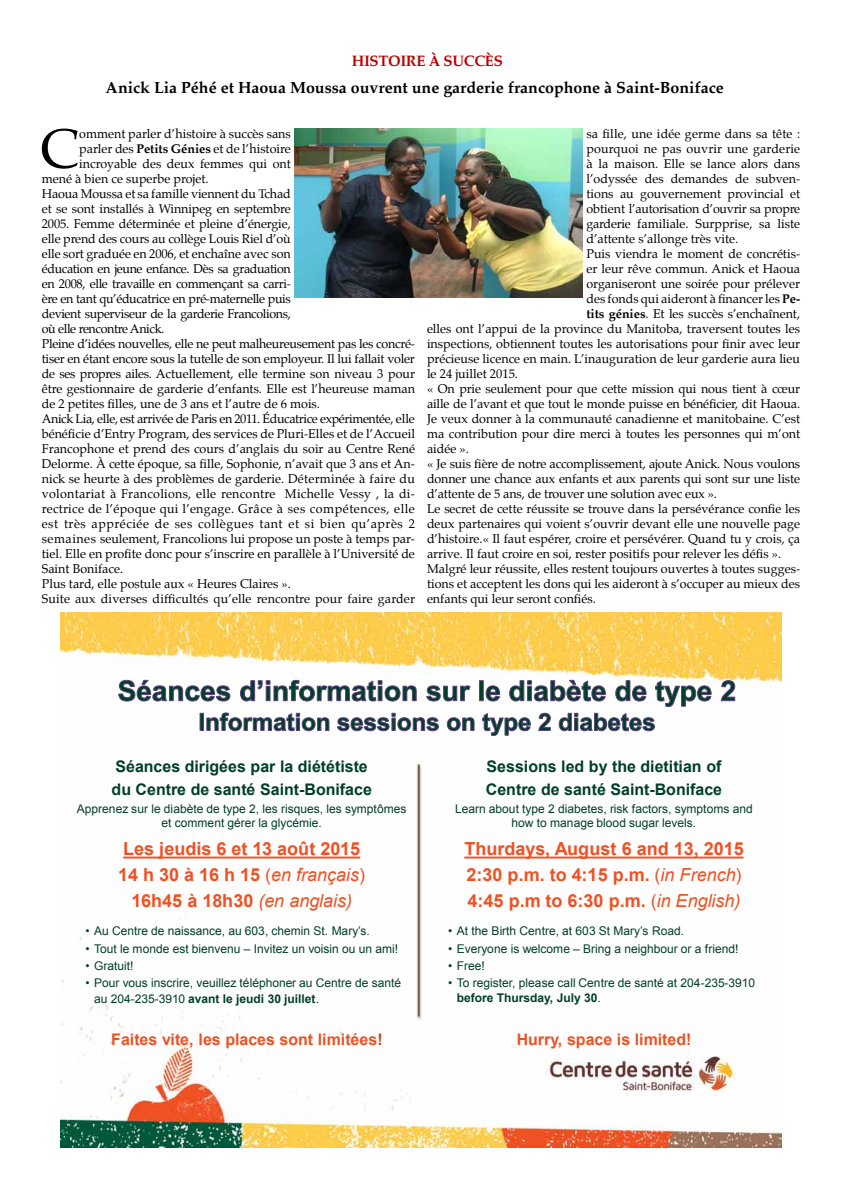
<style>
.page{position:relative;width:842px;height:1191px;background:#fff}
.page>*{position:absolute;margin:0;border:0;box-sizing:border-box;transform-origin:0 0}
.t1{font:55.5px "Palatino";color:#000}
.t2{font:700 18px/25.9px "Arial";color:#f05022;text-align:center}
.t3{font:700 16px/23px "Arial";color:#003e2a}
.t4{font:700 16px "Palatino";color:#000}
.t5{font:700 16px "Arial";color:#f05022}
.t6{font:700 15px "Palatino";letter-spacing:-.02em;color:#ba0000}
.t7{font:12.5px "Palatino";color:#000}
.t8{font:12.5px "Palatino";letter-spacing:-.03em;color:#000}
.t9{font:12.5px "Palatino";letter-spacing:-.02em;color:#000}
.t10{font:12.5px "Palatino";letter-spacing:.02em;color:#000}
.t11{font:12.5px "Palatino";letter-spacing:.04em;color:#000}
.t12{font:12px/14.4px "Arial";color:#003e2a;text-align:center}
.s1{font-weight:700}
.s2{font-weight:400}
.s3{font-weight:400;font-style:italic}
.s4{font-style:inherit}
.s5{font-size:13px}
.s6{color:#c64a18}
</style>
<div class="page">
<img style="left:61px;top:613px;width:720px;height:534px">
<svg style="left:123px;top:856px;width:237px;height:2px"></svg>
<svg style="left:464px;top:856px;width:279px;height:2px"></svg>
<img style="left:414px;top:762px;width:9px;height:259px">
<hr style="left:418px;top:764px;width:2px;height:252px;background:#7b5944">
<svg style="left:118px;top:679px;width:617px;height:57px"></svg>
<img style="left:294px;top:129px;width:288px;height:169px">
<p class="t6" style="left:352px;top:48px;width:153px">HISTOIRE À SUCCÈS</p>
<p class="t4" style="left:106px;top:74px;width:620px">Anick Lia Péhé et Haoua Moussa ouvrent une garderie francophone à Saint-Boniface</p>
<h1 class="t1" style="left:40px;top:103px;width:41px">C</h1>
<p class="t7" style="left:79px;top:123px;width:213px">omment parler d’histoire à succès sans</p>
<p class="t7" style="left:79px;top:138px;width:213px">parler des <span class="s1">Petits Génies</span> et de l’histoire</p>
<p class="t7" style="left:79px;top:153px;width:213px">incroyable des deux femmes qui ont</p>
<p class="t7" style="left:42px;top:168px;width:168px">mené à bien ce superbe projet.</p>
<p class="t7" style="left:42px;top:183px;width:251px">Haoua Moussa et sa famille viennent du Tchad</p>
<p class="t7" style="left:42px;top:198px;width:250px">et se sont installés à Winnipeg en septembre</p>
<p class="t7" style="left:42px;top:213px;width:250px">2005. Femme déterminée et pleine d’énergie,</p>
<p class="t7" style="left:42px;top:228px;width:250px">elle prend des cours au collège Louis Riel d’où</p>
<p class="t7" style="left:42px;top:243px;width:251px">elle sort graduée en 2006, et enchaîne avec son</p>
<p class="t8" style="left:42px;top:258px;width:251px">éducation en jeune enfance. Dès sa graduation</p>
<p class="t8" style="left:42px;top:273px;width:251px">en 2008, elle travaille en commençant sa carri-</p>
<p class="t8" style="left:42px;top:288px;width:251px">ère en tant qu’éducatrice en pré-maternelle puis</p>
<p class="t8" style="left:42px;top:303px;width:251px">devient superviseur de la garderie Francolions,</p>
<p class="t8" style="left:42px;top:318px;width:124px">où elle rencontre Anick.</p>
<p class="t9" style="left:42px;top:333px;width:375px">Pleine d’idées nouvelles, elle ne peut malheureusement pas les concré-</p>
<p class="t9" style="left:42px;top:348px;width:375px">tiser en étant encore sous la tutelle de son employeur. Il lui fallait voler</p>
<p class="t7" style="left:42px;top:363px;width:375px">de ses propres ailes. Actuellement, elle termine son niveau 3 pour</p>
<p class="t7" style="left:42px;top:378px;width:375px">être gestionnaire de garderie d’enfants. Elle est l’heureuse maman</p>
<p class="t7" style="left:42px;top:393px;width:280px">de 2 petites filles, une de 3 ans et l’autre de 6 mois.</p>
<p class="t8" style="left:42px;top:408px;width:375px">Anick Lia, elle, est arrivée de Paris en 2011. Éducatrice expérimentée, elle</p>
<p class="t7" style="left:42px;top:423px;width:375px">bénéficie d’Entry Program, des services de Pluri-Elles et de l’Accueil</p>
<p class="t7" style="left:42px;top:438px;width:375px">Francophone et prend des cours d’anglais du soir au Centre René</p>
<p class="t7" style="left:42px;top:453px;width:375px">Delorme. À cette époque, sa fille, Sophonie, n’avait que 3 ans et An-</p>
<p class="t7" style="left:42px;top:468px;width:375px">nick se heurte à des problèmes de garderie. Déterminée à faire du</p>
<p class="t10" style="left:42px;top:483px;width:375px">volontariat à Francolions, elle rencontre Michelle Vessy , la di-</p>
<p class="t10" style="left:42px;top:498px;width:375px">rectrice de l’époque qui l’engage. Grâce à ses compétences, elle</p>
<p class="t11" style="left:42px;top:513px;width:375px">est très appréciée de ses collègues tant et si bien qu’après 2</p>
<p class="t7" style="left:42px;top:528px;width:375px">semaines seulement, Francolions lui propose un poste à temps par-</p>
<p class="t7" style="left:42px;top:543px;width:375px">tiel. Elle en profite donc pour s’inscrire en parallèle à l’Université de</p>
<p class="t7" style="left:42px;top:558px;width:83px">Saint Boniface.</p>
<p class="t7" style="left:42px;top:573px;width:251px">Plus tard, elle postule aux « Heures Claires ».</p>
<p class="t7" style="left:42px;top:588px;width:375px">Suite aux diverses difficultés qu’elle rencontre pour faire garder</p>
<p class="t7" style="left:586px;top:123px;width:215px">sa fille, une idée germe dans sa tête :</p>
<p class="t7" style="left:586px;top:138px;width:215px">pourquoi ne pas ouvrir une garderie</p>
<p class="t7" style="left:586px;top:153px;width:215px">à la maison. Elle se lance alors dans</p>
<p class="t7" style="left:586px;top:168px;width:215px">l’odyssée des demandes de subven-</p>
<p class="t7" style="left:586px;top:183px;width:215px">tions au gouvernement provincial et</p>
<p class="t9" style="left:586px;top:198px;width:215px">obtient l’autorisation d’ouvrir sa propre</p>
<p class="t7" style="left:586px;top:213px;width:215px">garderie familiale. Surpprise, sa liste</p>
<p class="t7" style="left:586px;top:228px;width:153px">d’attente s’allonge très vite.</p>
<p class="t7" style="left:586px;top:243px;width:215px">Puis viendra le moment de concrétis-</p>
<p class="t7" style="left:586px;top:258px;width:215px">er leur rêve commun. Anick et Haoua</p>
<p class="t7" style="left:586px;top:273px;width:215px">organiseront une soirée pour prélever</p>
<p class="t7" style="left:586px;top:288px;width:215px">des fonds qui aideront à financer les <span class="s1">Pe-</span></p>
<p class="t7" style="left:586px;top:303px;width:215px"><span class="s1">tits génies</span>. Et les succès s’enchaînent,</p>
<p class="t7" style="left:427px;top:318px;width:375px">elles ont l’appui de la province du Manitoba, traversent toutes les</p>
<p class="t7" style="left:427px;top:333px;width:375px">inspections, obtiennent toutes les autorisations pour finir avec leur</p>
<p class="t7" style="left:427px;top:348px;width:375px">précieuse licence en main. L’inauguration de leur garderie aura lieu</p>
<p class="t7" style="left:427px;top:363px;width:93px">le 24 juillet 2015.</p>
<p class="t7" style="left:427px;top:378px;width:375px">« On prie seulement pour que cette mission qui nous tient à cœur</p>
<p class="t7" style="left:427px;top:393px;width:375px">aille de l’avant et que tout le monde puisse en bénéficier, dit Haoua.</p>
<p class="t7" style="left:427px;top:408px;width:375px">Je veux donner à la communauté canadienne et manitobaine. C’est</p>
<p class="t7" style="left:427px;top:423px;width:375px">ma contribution pour dire merci à toutes les personnes qui m’ont</p>
<p class="t7" style="left:427px;top:438px;width:43px">aidée ».</p>
<p class="t7" style="left:427px;top:453px;width:375px">« Je suis fière de notre accomplissement, ajoute Anick. Nous voulons</p>
<p class="t7" style="left:427px;top:468px;width:375px">donner une chance aux enfants et aux parents qui sont sur une liste</p>
<p class="t7" style="left:427px;top:483px;width:292px">d’attente de 5 ans, de trouver une solution avec eux ».</p>
<p class="t7" style="left:427px;top:498px;width:375px">Le secret de cette réussite se trouve dans la persévérance confie les</p>
<p class="t7" style="left:427px;top:513px;width:375px">deux partenaires qui voient s’ouvrir devant elle une nouvelle page</p>
<p class="t7" style="left:427px;top:528px;width:375px">d’histoire.« Il faut espérer, croire et persévérer. Quand tu y crois, ça</p>
<p class="t7" style="left:427px;top:543px;width:356px">arrive. Il faut croire en soi, rester positifs pour relever les défis ».</p>
<p class="t7" style="left:427px;top:558px;width:375px">Malgré leur réussite, elles restent toujours ouvertes à toutes sugges-</p>
<p class="t7" style="left:427px;top:573px;width:375px">tions et acceptent les dons qui les aideront à s’occuper au mieux des</p>
<p class="t7" style="left:427px;top:588px;width:170px">enfants qui leur seront confiés.</p>
<p class="t3" style="left:112px;top:755px;width:262px">Séances dirigées par la diététiste du Centre de santé Saint-Boniface</p>
<p class="t12" style="left:77px;top:801px;width:331px">Apprenez sur le diabète de type 2, les risques, les symptômes et comment gérer la glycémie.</p>
<h2 class="t2" style="left:118px;top:836px;width:248px">Les jeudis 6 et 13 août 2015<br>14 h 30 à 16 h 15 <span class="s2">(</span><span class="s3">en français</span><span class="s2">)<br></span>16h45 à 18h30 <span class="s3">(en anglais)</span></h2>
<p class="t12" style="left:85px;top:924px;width:286px"><span class="s4">•</span> Au Centre de naissance, au 603, chemin St. <span class="s4">Mary’s</span>.</p>
<p class="t12" style="left:85px;top:941px;width:314px"><span class="s4">•</span> Tout le monde est bienvenu <span class="s4">–</span> Invitez un voisin ou un ami!</p>
<p class="t12" style="left:85px;top:958px;width:49px"><span class="s4">•</span> Gratuit!</p>
<p class="t12" style="left:94px;top:975px;width:309px;line-height:15.4px;text-align:left;text-indent:-9px"><span class="s4">•</span> Pour vous inscrire, veuillez téléphoner au Centre de santé au 204-235-3910 <span class="s1">avant le jeudi 30 juillet</span><span class="s5">.</span></p>
<p class="t5" style="left:111px;top:1028px;width:273px">Faites vite, les places sont limitées<span class="s6">!</span></p>
<p class="t3" style="left:486px;top:755px;width:238px">Sessions led by the dietitian of<br>Centre de santé Saint-Boniface</p>
<p class="t12" style="left:455px;top:801px;width:299px">Learn about type 2 diabetes, risk factors, symptoms and how to manage blood sugar levels.</p>
<h2 class="t2" style="left:464px;top:836px;width:281px;text-align:left">Thurdays, August 6 and 13, 2015<br>2:30 p.m. to 4:15 p.m. <span class="s2">(</span><span class="s3">in French</span><span class="s2">)<br></span>4:45 p.m to 6:30 p.m. <span class="s2">(</span><span class="s3">in English)</span></h2>
<p class="t12" style="left:448px;top:924px;width:237px"><span class="s4">•</span> At the Birth Centre, at 603 St <span class="s4">Mary’s</span> Road.</p>
<p class="t12" style="left:448px;top:941px;width:292px"><span class="s4">•</span> Everyone is welcome <span class="s4">–</span> Bring a neighbour or a friend!</p>
<p class="t12" style="left:448px;top:958px;width:38px"><span class="s4">•</span> Free!</p>
<p class="t12" style="left:457px;top:976px;width:300px;text-align:left;text-indent:-9px"><span class="s4">•</span> To register, please call Centre de santé at 204-235-3910 <span class="s1">before Thursday, July 30</span>.</p>
<p class="t5" style="left:517px;top:1029px;width:176px">Hurry, space is limited!</p>
</div>
